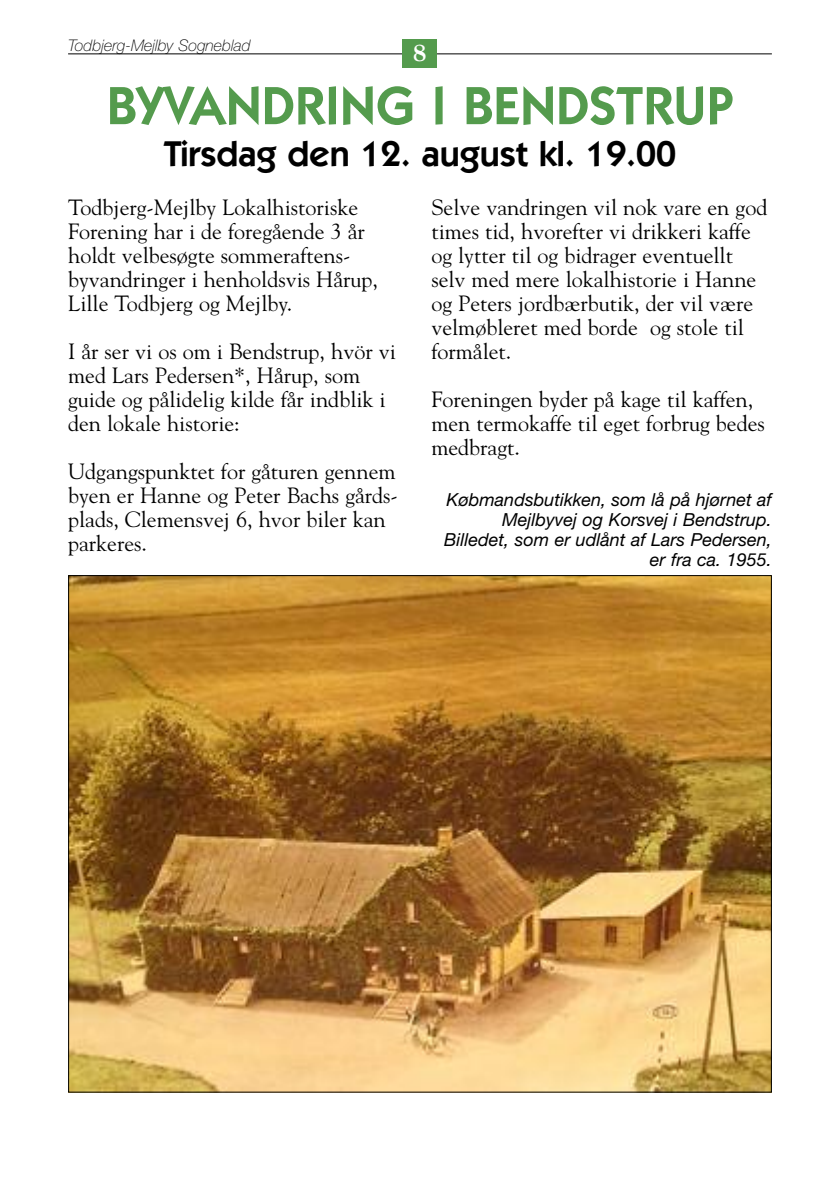
<style>
.page{position:relative;width:840px;height:1191px;background:#fff}
.page>*{position:absolute;margin:0;border:0;box-sizing:border-box;transform-origin:0 0}
.t1{font:600 54px "Itc Kabel";color:#549b4d}
.t2{font:600 36px "Itc Kabel";color:#000}
.t3{font:800 24px "Goudy";color:#fff}
.t4{font:22px/24px "Goudy";color:#000}
.t5{font:italic 18px/20px "Helvetica Neue";color:#000;text-align:right}
.t6{font:italic 100 16px "Helvetica Neue";color:#000}
</style>
<div class="page">
<hr style="left:68px;top:54px;width:703px;height:1px;background:#000">
<div style="left:403px;top:40px;width:34px;height:28px;background:#549b4d"></div>
<img style="left:70px;top:577px;width:699px;height:513px">
<p class="t6" style="left:68px;top:40px;width:184px">Todbjerg-Mejlby Sogneblad</p>
<p class="t3" style="left:413px;top:43px;width:15px">8</p>
<h1 class="t1" style="left:106px;top:87px;width:628px">BYVANDRING I BENDSTRUP</h1>
<h2 class="t2" style="left:164px;top:141px;width:513px">Tirsdag den 12. august kl. 19.00</h2>
<p class="t4" style="left:68px;top:195px;width:311px">Todbjerg-Mejlby Lokalhistoriske<br>Forening har i de foregående 3 år holdt velbesøgte sommeraftens&shy;byvandringer i henholdsvis Hårup,<br>Lille Todbjerg og Mejlby.</p>
<p class="t4" style="left:68px;top:339px;width:329px">I år ser vi os om i Bendstrup, hvör vi med Lars Pedersen*, Hårup, som guide og pålidelig kilde får indblik i den lokale historie:</p>
<p class="t4" style="left:68px;top:459px;width:331px">Udgangspunktet for gåturen gennem byen er Hanne og Peter Bachs gårds&shy;plads, Clemensvej 6, hvor biler kan parkeres.</p>
<p class="t4" style="left:431px;top:195px;width:337px">Selve vandringen vil nok vare en god times tid, hvorefter vi drikkeri kaffe og lytter til og bidrager eventuellt selv med mere lokalhistorie i Hanne og Peters jordbærbutik, der vil være velmøbleret med borde og stole til formålet.</p>
<p class="t4" style="left:431px;top:387px;width:335px">Foreningen byder på kage til kaffen, men termokaffe til eget forbrug bedes medbragt.</p>
<p class="t5" style="left:444px;top:491px;width:329px">Købmandsbutikken, som lå på hjørnet af<br>Mejlbyvej og Korsvej i Bendstrup.<br>Billedet, som er udlånt af Lars Pedersen, er fra ca. 1955.</p>
</div>
